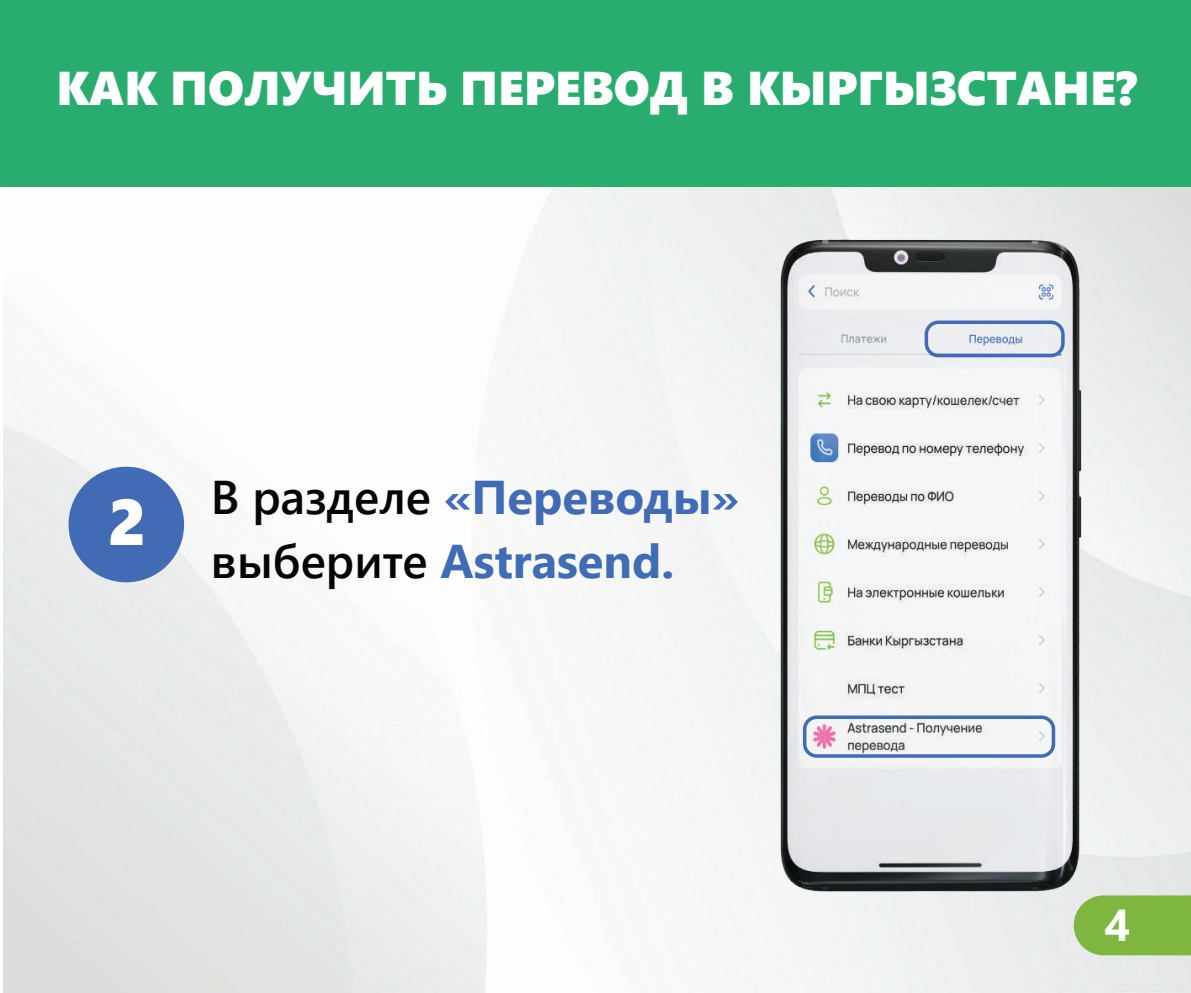
<style>
.page{position:relative;width:1191px;height:993px;background:#fff}
.page>*{position:absolute;margin:0;border:0;box-sizing:border-box;transform-origin:0 0}
.t1{font:64.75px "Segoe UI Black";color:#fff}
.t2{font:600 47.25px/64.8px "Segoe UI";color:#040503}
.t3{font:47.25px "Segoe UI Black";color:#fff}
.t4{font:700 44.62px "Segoe UI";color:#fff}
.s1{font-weight:700;color:#416bb4}
.s2{font-weight:700;color:#3e6cb5}
</style>
<div class="page">
<img style="left:4px;top:391px;width:1187px;height:601px">
<img style="left:336px;top:187px;width:855px;height:794px">
<div style="left:0;top:0;width:1191px;height:187px;background:#28ad6f"></div>
<div style="left:69px;top:466px;width:115px;height:116px;background:#416bb4;border-radius:50%"></div>
<svg style="left:1073px;top:895px;width:118px;height:59px"></svg>
<div style="left:924px;top:320px;width:140px;height:37px;border:4px solid #416bb4;border-radius:12px"></div>
<div style="left:803px;top:715px;width:252px;height:42px;border:4px solid #416bb4;border-radius:12px"></div>
<p class="t3" style="left:56px;top:54px;width:1081px">КАК ПОЛУЧИТЬ ПЕРЕВОД В КЫРГЫЗСТАНЕ?</p>
<h1 class="t1" style="left:108px;top:475px;width:40px">2</h1>
<p class="t2" style="left:211px;top:460px;width:530px">В разделе <span class="s1">«Переводы» </span>выберите <span class="s2">Astrasend.</span></p>
<p class="t4" style="left:1104px;top:882px;width:27px">4</p>
</div>
